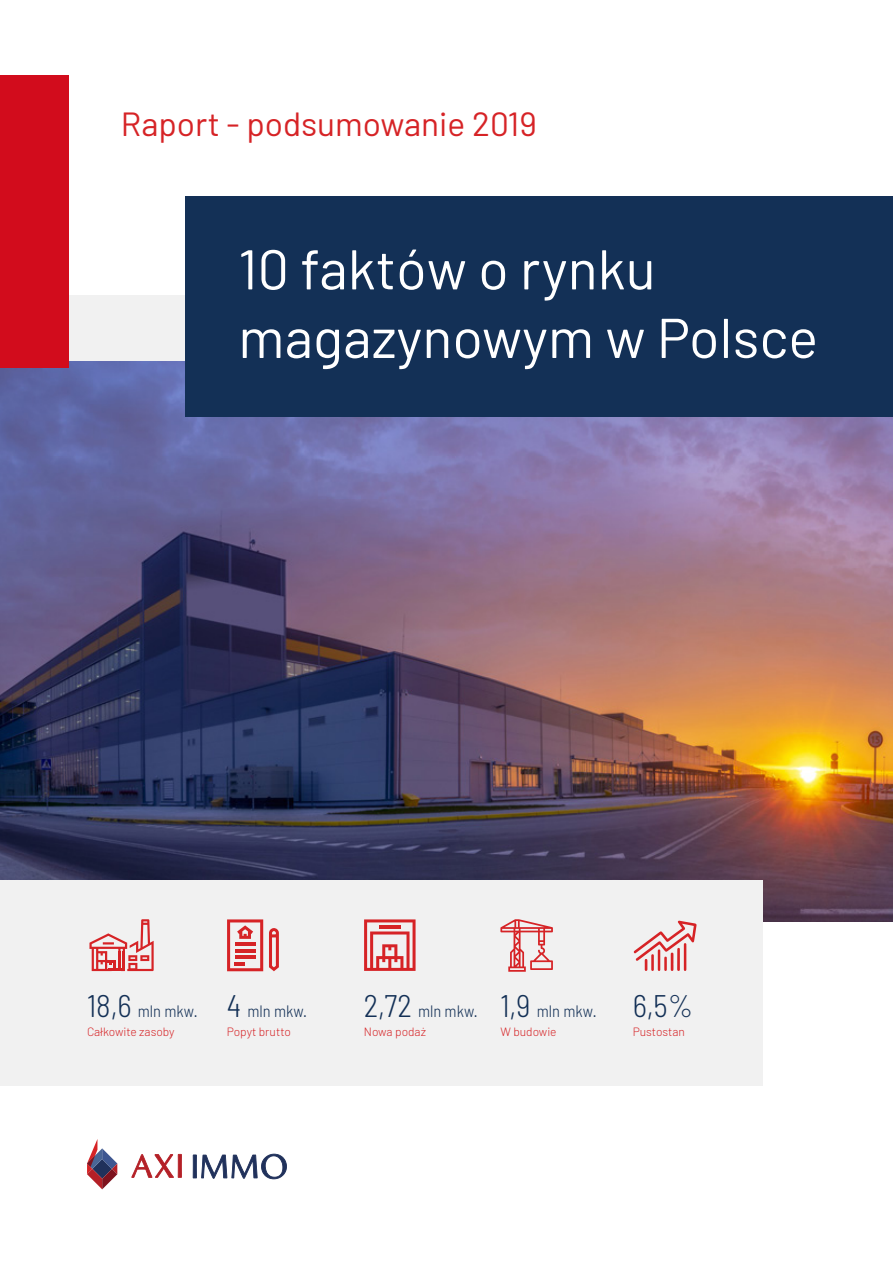
<style>
.page{position:relative;width:893px;height:1263px;background:#fff}
.page>*{position:absolute;margin:0;border:0;box-sizing:border-box;transform-origin:0 0}
.t1{font:55.95px/68.6px "Barlow";color:#fff}
.t2{font:33.45px "Barlow";color:#d62326}
.t3{font:300 semi-condensed 16.5px "Barlow";color:#133056}
.t4{font:300 12px "Barlow";color:#d62326}
.s1{font-size:31.2px}
</style>
<div class="page">
<img style="left:0;top:361px;width:893px;height:560px">
<div style="left:0;top:880px;width:763px;height:206px;background:#f1f1f1"></div>
<div style="left:185px;top:196px;width:708px;height:220px;background:#133056"></div>
<div style="left:0;top:75px;width:68px;height:293px;background:#d20c1c"></div>
<svg style="left:193px;top:1154px;width:94px;height:25px"></svg>
<svg style="left:131px;top:1154px;width:51px;height:24px"></svg>
<svg style="left:87px;top:1139px;width:30px;height:50px"></svg>
<svg style="left:500px;top:919px;width:53px;height:53px"></svg>
<svg style="left:269px;top:928px;width:10px;height:43px"></svg>
<svg style="left:227px;top:919px;width:36px;height:52px"></svg>
<svg style="left:364px;top:919px;width:52px;height:52px"></svg>
<hr style="left:379px;top:925px;width:21px;height:3px;background:#d62326">
<svg style="left:634px;top:921px;width:63px;height:50px"></svg>
<svg style="left:89px;top:919px;width:65px;height:52px"></svg>
<h2 class="t2" style="left:121px;top:103px;width:417px">Raport - podsumowanie 2019</h2>
<h1 class="t1" style="left:238px;top:234px;width:581px">10 faktów o rynku magazynowym w Polsce</h1>
<h3 class="t3" style="left:87px;top:1001px;width:222px"><span class="s1">18,6</span> mln mkw. <span class="s1">4</span> mln mkw.</h3>
<h3 class="t3" style="left:364px;top:1001px;width:331px"><span class="s1">2,72</span> mln mkw. <span class="s1">1,9</span> mln mkw. <span class="s1">6,5%</span></h3>
<p class="t4" style="left:633px;top:1024px;width:54px">Pustostan</p>
<p class="t4" style="left:87px;top:1024px;width:89px">Całkowite zasoby</p>
<p class="t4" style="left:227px;top:1024px;width:66px">Popyt brutto</p>
<p class="t4" style="left:364px;top:1024px;width:64px">Nowa podaż</p>
<p class="t4" style="left:500px;top:1024px;width:58px">W budowie</p>
</div>
